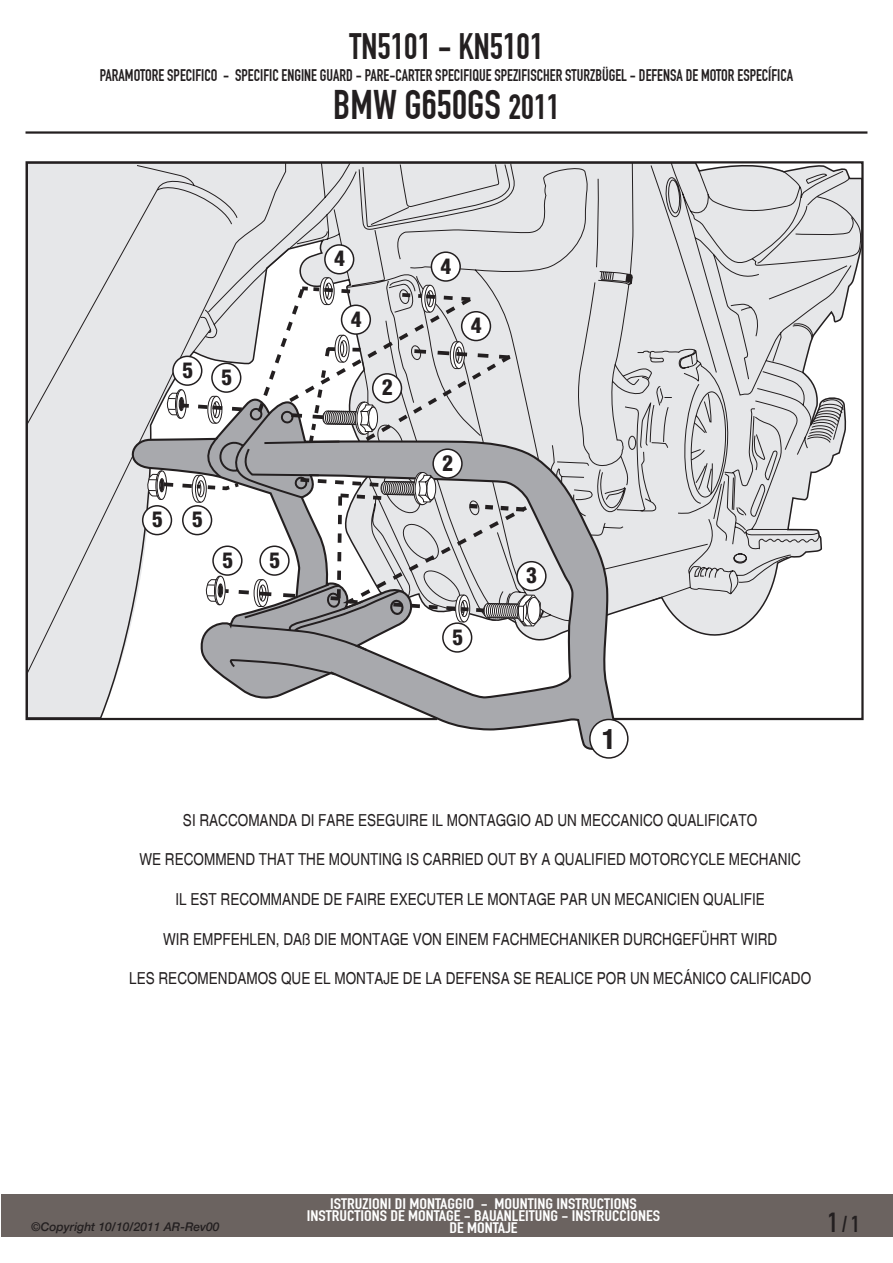
<style>
.page{position:relative;width:893px;height:1263px;background:#fff}
.page>*{position:absolute;margin:0;border:0;box-sizing:border-box;transform-origin:0 0}
.t1{font:40.5px "DIN Engschrift Alternate";color:#231f20}
.t2{font:36px "DIN Engschrift Alternate";color:#231f20}
.t3{font:900 condensed 27px "Helvetica";color:#231f20}
.t4{font:22.5px "DIN Engschrift Alternate";color:#231f20}
.t5{font:900 condensed 21px "Helvetica";color:#231f20}
.t6{font:condensed 16.5px "Helvetica";color:#231f20}
.t7{font:16.5px "DIN Engschrift Alternate";color:#231f20;scale:.95 1}
.t8{font:15px/12px "DIN Engschrift Alternate";color:#fff;text-align:center;scale:1.2 1}
.t9{font:italic 500 12px "Helvetica Neue";color:#231f20}
.s1{font-size:34.5px}
.s2{font-size:27px}
</style>
<div class="page">
<div style="left:1px;top:1194px;width:891px;height:43px;background:#6b6360"></div>
<hr style="left:26px;top:131px;width:841px;height:3px;background:#231f20">
<svg style="left:441px;top:721px;width:180px;height:34px"></svg>
<svg style="left:25px;top:161px;width:839px;height:560px"></svg>
<svg style="left:252px;top:277px;width:263px;height:169px"></svg>
<svg style="left:166px;top:389px;width:80px;height:35px"></svg>
<div style="left:590px;top:719px;width:38px;height:39px;background:#fff;border-radius:50%"></div>
<div style="left:589px;top:719px;width:40px;height:40px;border:2px solid #231f20;border-radius:50%"></div>
<svg style="left:517px;top:562px;width:29px;height:28px"></svg>
<div style="left:516px;top:561px;width:31px;height:30px;border:2px solid #231f20;border-radius:50%"></div>
<div style="left:173px;top:356px;width:29px;height:29px;background:#fff;border-radius:50%"></div>
<div style="left:172px;top:356px;width:30px;height:30px;border:2px solid #231f20;border-radius:50%"></div>
<div style="left:212px;top:363px;width:29px;height:29px;background:#fff;border-radius:50%"></div>
<div style="left:211px;top:363px;width:30px;height:30px;border:2px solid #231f20;border-radius:50%"></div>
<div style="left:325px;top:245px;width:29px;height:29px;background:#fff;border-radius:50%"></div>
<div style="left:324px;top:244px;width:30px;height:30px;border:2px solid #231f20;border-radius:50%"></div>
<div style="left:342px;top:305px;width:28px;height:29px;background:#fff;border-radius:50%"></div>
<div style="left:341px;top:304px;width:30px;height:31px;border:2px solid #231f20;border-radius:50%"></div>
<div style="left:431px;top:252px;width:29px;height:29px;background:#fff;border-radius:50%"></div>
<div style="left:431px;top:251px;width:30px;height:31px;border:2px solid #231f20;border-radius:50%"></div>
<div style="left:462px;top:312px;width:28px;height:28px;background:#fff;border-radius:50%"></div>
<div style="left:461px;top:311px;width:30px;height:30px;border:2px solid #231f20;border-radius:50%"></div>
<div style="left:373px;top:374px;width:28px;height:29px;background:#fff;border-radius:50%"></div>
<div style="left:372px;top:373px;width:30px;height:30px;border:2px solid #231f20;border-radius:50%"></div>
<div style="left:433px;top:449px;width:29px;height:29px;background:#fff;border-radius:50%"></div>
<div style="left:432px;top:448px;width:31px;height:31px;border:2px solid #231f20;border-radius:50%"></div>
<svg style="left:143px;top:506px;width:28px;height:29px"></svg>
<div style="left:142px;top:505px;width:30px;height:30px;border:2px solid #231f20;border-radius:50%"></div>
<svg style="left:146px;top:470px;width:395px;height:233px"></svg>
<h2 class="t2" style="left:350px;top:25px;width:195px">TN5101 - KN5101</h2>
<p class="t7" style="left:100px;top:65px;width:731px">PARAMOTORE SPECIFICO - SPECIFIC ENGINE GUARD - PARE-CARTER SPECIFIQUE SPEZIFISCHER STURZBÜGEL - DEFENSA DE MOTOR ESPECÍFICA</p>
<h1 class="t1" style="left:333px;top:81px;width:228px">BMW G650GS <span class="s1">2011</span></h1>
<p class="t5" style="left:182px;top:357px;width:12px">5</p>
<p class="t5" style="left:221px;top:364px;width:12px">5</p>
<p class="t5" style="left:152px;top:506px;width:12px">5</p>
<p class="t5" style="left:192px;top:506px;width:12px">5</p>
<p class="t5" style="left:222px;top:547px;width:12px">5</p>
<p class="t5" style="left:270px;top:547px;width:12px">5</p>
<p class="t5" style="left:334px;top:245px;width:12px">4</p>
<p class="t5" style="left:351px;top:306px;width:12px">4</p>
<p class="t5" style="left:382px;top:374px;width:12px">2</p>
<p class="t5" style="left:441px;top:253px;width:12px">4</p>
<p class="t5" style="left:471px;top:312px;width:12px">4</p>
<p class="t5" style="left:443px;top:450px;width:12px">2</p>
<p class="t5" style="left:452px;top:624px;width:12px">5</p>
<p class="t5" style="left:526px;top:562px;width:12px">3</p>
<h3 class="t3" style="left:602px;top:722px;width:15px">1</h3>
<p class="t6" style="left:183px;top:810px;width:576px">SI RACCOMANDA DI FARE ESEGUIRE IL MONTAGGIO AD UN MECCANICO QUALIFICATO</p>
<p class="t6" style="left:139px;top:850px;width:663px">WE RECOMMEND THAT THE MOUNTING IS CARRIED OUT BY A QUALIFIED MOTORCYCLE MECHANIC</p>
<p class="t6" style="left:175px;top:889px;width:591px">IL EST RECOMMANDE DE FAIRE EXECUTER LE MONTAGE PAR UN MECANICIEN QUALIFIE</p>
<p class="t6" style="left:163px;top:929px;width:616px">WIR EMPFEHLEN, DAß DIE MONTAGE VON EINEM FACHMECHANIKER DURCHGEFÜHRT WIRD</p>
<p class="t6" style="left:129px;top:969px;width:683px">LES RECOMENDAMOS QUE EL MONTAJE DE LA DEFENSA SE REALICE POR UN MECÁNICO CALIFICADO</p>
<p class="t9" style="left:31px;top:1220px;width:190px">©Copyright 10/10/2011 AR-Rev00</p>
<p class="t8" style="left:307px;top:1197px;width:296px">ISTRUZIONI DI MONTAGGIO - MOUNTING INSTRUCTIONS<br>INSTRUCTIONS DE MONTAGE - BAUANLEITUNG - INSTRUCCIONES<br>DE MONTAJE</p>
<h3 class="t4" style="left:828px;top:1211px;width:33px"><span class="s2">1</span> / 1</h3>
</div>
